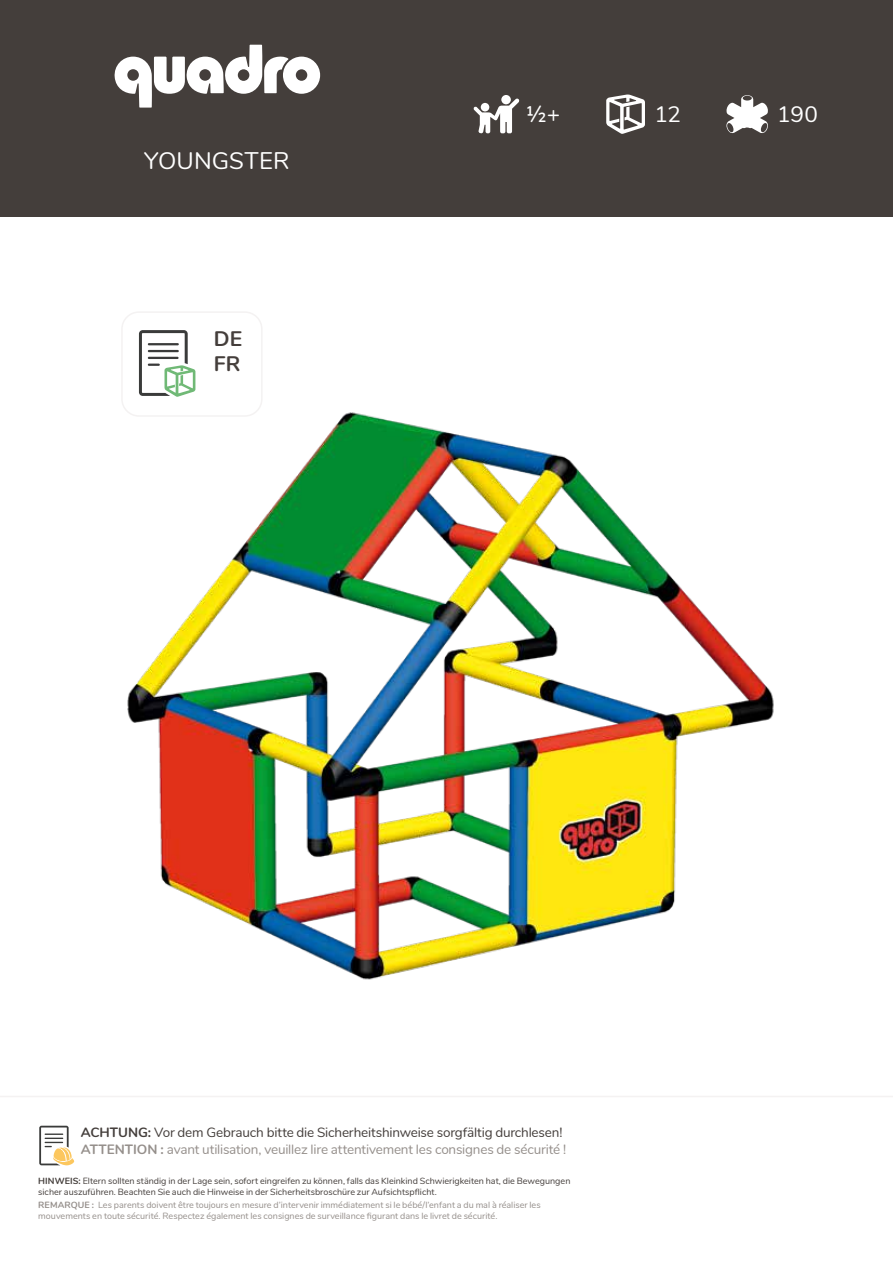
<style>
.page{position:relative;width:893px;height:1263px;background:#fff}
.page>*{position:absolute;margin:0;border:0;box-sizing:border-box;transform-origin:0 0}
.t1{font:24px "Nunito";color:#fff}
.t2{font:22.5px "Nunito";color:#fff}
.t3{font:700 21px/25.2px "Nunito";color:#443e3b}
.t4{font:13.5px/17.1px "Nunito";letter-spacing:-.015em;color:#958f8b}
.t5{font:9px/10.8px "Nunito";color:#958f8b}
.t6{font:9px/10.8px "Nunito";color:#443e3b}
.s1{font-weight:700;color:#443e3b}
.s2{color:#443e3b}
.s3{font-weight:700}
</style>
<div class="page">
<div style="left:0;top:0;width:893px;height:216px;background:#443e3b"></div>
<hr style="left:0;top:1096px;width:893px;height:1px;background:#f4f2f2">
<img style="left:124px;top:407px;width:650px;height:573px">
<svg style="left:606px;top:95px;width:39px;height:39px"></svg>
<svg style="left:473px;top:95px;width:47px;height:38px"></svg>
<svg style="left:726px;top:95px;width:42px;height:38px"></svg>
<svg style="left:39px;top:1126px;width:35px;height:39px"></svg>
<svg style="left:139px;top:330px;width:56px;height:67px"></svg>
<div style="left:121px;top:311px;width:142px;height:106px;border:2px solid #f4f2f2;border-radius:17px"></div>
<svg style="left:114px;top:45px;width:206px;height:63px"></svg>
<h1 class="t1" style="left:144px;top:143px;width:147px">YOUNGSTER</h1>
<h3 class="t3" style="left:214px;top:325px;width:30px">DE<br>FR</h3>
<h2 class="t2" style="left:526px;top:98px;width:36px">½+</h2>
<h2 class="t2" style="left:654px;top:98px;width:28px">12</h2>
<h2 class="t2" style="left:777px;top:98px;width:42px">190</h2>
<h3 class="t4" style="left:81px;top:1123px;width:487px"><span class="s1">ACHTUNG:</span> <span class="s2">Vor dem Gebrauch bitte die Sicherheitshinweise sorgfältig durchlesen!<br></span><span class="s3">ATTENTION :</span> avant utilisation, veuillez lire attentivement les consignes de sécurité !</h3>
<p class="t6" style="left:38px;top:1175px;width:534px"><span class="s3">HINWEIS:</span> Eltern sollten ständig in der Lage sein, sofort eingreifen zu können, falls das Kleinkind Schwierigkeiten hat, die Bewegungen sicher auszuführen. Beachten Sie auch die Hinweise in der Sicherheitsbroschüre zur Aufsichtspflicht.</p>
<p class="t5" style="left:38px;top:1199px;width:504px"><span class="s3">REMARQUE :</span> Les parents doivent être toujours en mesure d’intervenir immédiatement si le bébé/l’enfant a du mal à réaliser les mouvements en toute sécurité. Respectez également les consignes de surveillance figurant dans le livret de sécurité.</p>
</div>
